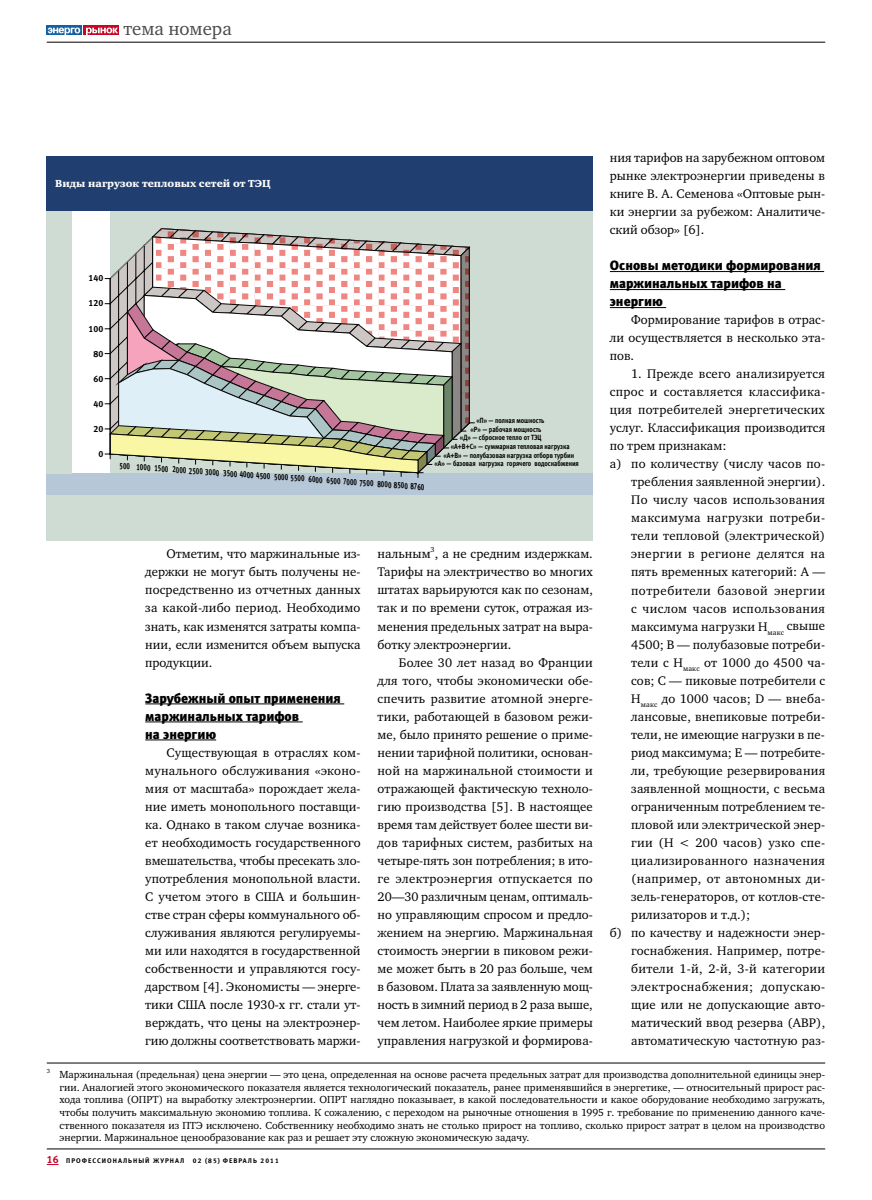
<style>
.page{position:relative;width:872px;height:1200px;background:#fff}
.page>*{position:absolute;margin:0;border:0;box-sizing:border-box;transform-origin:0 0}
.t1{font:18.75px "Charter C";color:#4b4b4b}
.t2{font:13.5px/18px "Meta Black LFC";color:#000}
.t3{font:12.75px/18px "Charter C";letter-spacing:.01em;color:#000;text-align:justify}
.t4{font:12.75px "Charter C";letter-spacing:.03em;color:#000}
.t5{font:12.75px "Charter C";letter-spacing:.035em;color:#000}
.t6{font:12.75px "Charter C";letter-spacing:.04em;color:#000}
.t7{font:10.5px/12.6px "Charter C";color:#000;text-align:justify}
.t8{font:10.5px "Charter Black C";color:#fff}
.t9{font:9px "Meta Bold LFC";color:#000;scale:.7 1}
.t10{font:9px "Meta Bold LFC";color:#000}
.t11{font:7.5px "Meta Bold LFC";color:#000;scale:.84 1}
.t12{font:7.35px "Charter C";color:#000}
.t13{font:6.75px "Meta Bold LFC";letter-spacing:.15em;color:#000}
.t14{font:6.15px "Charter C";color:#000}
.s1{font-size:10.5px;color:#c50625}
</style>
<div class="page">
<svg style="left:47px;top:26px;width:35px;height:9px"></svg>
<svg style="left:84px;top:26px;width:35px;height:9px"></svg>
<svg style="left:48px;top:28px;width:70px;height:7px"></svg>
<hr style="left:47px;top:42px;width:778px;height:1px;background:#000">
<hr style="left:47px;top:1148px;width:778px;height:1px;background:#000">
<div style="left:110px;top:210px;width:483px;height:264px;background:#cfdcd3"></div>
<hr style="left:145px;top:703px;width:199px;height:1px;background:#000">
<hr style="left:145px;top:721px;width:158px;height:1px;background:#000">
<hr style="left:145px;top:739px;width:71px;height:1px;background:#000">
<hr style="left:610px;top:271px;width:214px;height:1px;background:#000">
<hr style="left:610px;top:289px;width:175px;height:1px;background:#000">
<hr style="left:610px;top:307px;width:56px;height:1px;background:#000">
<hr style="left:47px;top:1062px;width:778px;height:1px;background:#000">
<div style="left:47px;top:473px;width:546px;height:41px;background:#b6c7d8"></div>
<div style="left:47px;top:210px;width:25px;height:264px;background:#cfdcd3"></div>
<div style="left:47px;top:494px;width:546px;height:46px;background:#cfdcd3"></div>
<svg style="left:105px;top:228px;width:370px;height:249px"></svg>
<div style="left:47px;top:156px;width:546px;height:54px;background:#203e6f"></div>
<h1 class="t1" style="left:123px;top:18px;width:110px">тема номера</h1>
<p class="t8" style="left:55px;top:177px;width:217px">Виды нагрузок тепловых сетей от ТЭЦ</p>
<p class="t10" style="left:88px;top:273px;width:16px">140</p>
<p class="t10" style="left:88px;top:298px;width:16px">120</p>
<p class="t10" style="left:88px;top:323px;width:16px">100</p>
<p class="t10" style="left:93px;top:348px;width:11px">80</p>
<p class="t10" style="left:93px;top:373px;width:11px">60</p>
<p class="t10" style="left:93px;top:398px;width:11px">40</p>
<p class="t10" style="left:93px;top:423px;width:11px">20</p>
<p class="t10" style="left:98px;top:449px;width:6px">0</p>
<p class="t9" style="left:120px;top:460px;width:438px;rotate:4deg">500 1000 1500 2000 2500 3000 3500 4000 4500 5000 5500 6000 6500 7000 7500 8000 8500 8760</p>
<p class="t11" style="left:476px;top:416px;width:82px">«П» — полная мошность</p>
<p class="t11" style="left:470px;top:424px;width:86px">«Р» — рабочая мощность</p>
<p class="t11" style="left:460px;top:433px;width:99px">«Д» — сбросное тепло от ТЭЦ</p>
<p class="t11" style="left:451px;top:442px;width:143px">«А+В+С» — суммарная тепловая нагрузка</p>
<p class="t11" style="left:443px;top:450px;width:157px">«А+В» — полубазовая нагрузка отборв турбин</p>
<p class="t11" style="left:434px;top:459px;width:173px">«А» — базовая нагрузка горячего водоснабжения</p>
<p class="t3" style="left:145px;top:545px;width:217px;text-indent:21px">Отметим, что маржинальные из&shy;держки не могут быть получены не&shy;посредственно из отчетных данных за какой-либо период. Необходимо знать, как изменятся затраты компа&shy;нии, если изменится объем выпуска продукции.</p>
<p class="t2" style="left:145px;top:688px;width:197px">Зарубежный опыт применения маржинальных тарифов<br>на энергию</p>
<p class="t3" style="left:145px;top:743px;width:217px;text-indent:21px">Существующая в отраслях ком&shy;мунального обслуживания «эконо&shy;мия от масштаба» порождает жела&shy;ние иметь монопольного поставщи&shy;ка. Однако в таком случае возника&shy;ет необходимость государственного вмешательства, чтобы пресекать зло&shy;употребления монопольной власти.<br>С учетом этого в США и большин&shy;стве стран сферы коммунального об&shy;служивания являются регулируемы&shy;ми или находятся в государственной собственности и управляются госу&shy;дарством [4]. Экономисты — энерге&shy;тики США после 1930-х гг. стали ут&shy;верждать, что цены на электроэнер&shy;гию должны соответствовать маржи-</p>
<p class="t12" style="left:430px;top:545px;width:6px">3</p>
<p class="t3" style="left:377px;top:563px;width:217px">Тарифы на электричество во многих штатах варьируются как по сезонам, так и по времени суток, отражая из&shy;менения предельных затрат на выра&shy;ботку электроэнергии.</p>
<p class="t3" style="left:377px;top:653px;width:217px;text-indent:21px">Более 30 лет назад во Франции для того, чтобы экономически обе&shy;спечить развитие атомной энерге&shy;тики, работающей в базовом режи&shy;ме, было принято решение о приме&shy;нении тарифной политики, основан&shy;ной на маржинальной стоимости и отражающей фактическую техноло&shy;гию производства [5]. В настоящее время там действует более шести ви&shy;дов тарифных систем, разбитых на четыре-пять зон потребления; в ито&shy;ге электроэнергия отпускается по 20—30 различным ценам, оптималь&shy;но управляющим спросом и предло&shy;жением на энергию. Маржинальная стоимость энергии в пиковом режи&shy;ме может быть в 20 раз больше, чем в базовом. Плата за заявленную мощ&shy;ность в зимний период в 2 раза выше, чем летом. Наиболее яркие примеры управления нагрузкой и формирова-</p>
<p class="t3" style="left:377px;top:545px;width:217px">нальным , а не средним издержкам.</p>
<p class="t3" style="left:610px;top:149px;width:217px">ния тарифов на зарубежном оптовом рынке электроэнергии приведены в книге В. А. Семенова «Оптовые рын&shy;ки энергии за рубежом: Аналитиче&shy;ский обзор» [6].</p>
<p class="t2" style="left:610px;top:256px;width:212px">Основы методики формирования маржинальных тарифов на энергию</p>
<p class="t3" style="left:610px;top:311px;width:217px;text-indent:21px">Формирование тарифов в отрас&shy;ли осуществляется в несколько эта&shy;пов.</p>
<p class="t3" style="left:631px;top:365px;width:195px">1. Прежде всего анализируется</p>
<p class="t3" style="left:610px;top:383px;width:217px">спрос и составляется классифика-</p>
<p class="t3" style="left:610px;top:401px;width:217px">ция потребителей энергетических</p>
<p class="t3" style="left:610px;top:419px;width:217px">услуг. Классификация производится</p>
<p class="t3" style="left:610px;top:437px;width:118px">по трем признакам:</p>
<p class="t3" style="left:610px;top:455px;width:217px">а) по количеству (числу часов по-</p>
<p class="t3" style="left:631px;top:473px;width:196px">требления заявленной энергии).</p>
<p class="t4" style="left:631px;top:493px;width:195px">По числу часов использования</p>
<p class="t5" style="left:631px;top:511px;width:195px">максимума нагрузки потреби-</p>
<p class="t3" style="left:631px;top:527px;width:196px">тели тепловой (электрической)</p>
<p class="t5" style="left:631px;top:547px;width:195px">энергии в регионе делятся на</p>
<p class="t3" style="left:631px;top:563px;width:195px">пять временных категорий: А —</p>
<p class="t5" style="left:631px;top:583px;width:195px">потребители базовой энергии</p>
<p class="t4" style="left:631px;top:601px;width:195px">с числом часов использования</p>
<p class="t3" style="left:631px;top:617px;width:195px">максимума нагрузки Н<sub>макс</sub> свыше</p>
<p class="t3" style="left:631px;top:635px;width:195px">4500; В — полубазовые потреби-</p>
<p class="t3" style="left:631px;top:653px;width:195px">тели с Н<sub>макс</sub> от 1000 до 4500 ча-</p>
<p class="t3" style="left:631px;top:671px;width:195px">сов; С — пиковые потребители с</p>
<p class="t3" style="left:631px;top:689px;width:195px">Н<sub>макс</sub> до 1000 часов; D — внеба-</p>
<p class="t3" style="left:631px;top:707px;width:195px">лансовые, внепиковые потреби-</p>
<p class="t3" style="left:631px;top:725px;width:195px">тели, не имеющие нагрузки в пе-</p>
<p class="t3" style="left:631px;top:743px;width:195px">риод максимума; Е — потребите-</p>
<p class="t3" style="left:631px;top:761px;width:195px">ли, требующие резервирования</p>
<p class="t3" style="left:631px;top:779px;width:195px">заявленной мощности, с весьма</p>
<p class="t3" style="left:631px;top:797px;width:196px">ограниченным потреблением те-</p>
<p class="t3" style="left:631px;top:815px;width:195px">пловой или электрической энер-</p>
<p class="t4" style="left:631px;top:835px;width:195px">гии (Н &lt; 200 часов) узко спе-</p>
<p class="t4" style="left:631px;top:853px;width:195px">циализированного назначения</p>
<p class="t3" style="left:631px;top:869px;width:196px">(например, от автономных ди-</p>
<p class="t3" style="left:631px;top:887px;width:195px">зель-генераторов, от котлов-сте-</p>
<p class="t3" style="left:631px;top:905px;width:121px">рилизаторов и т.д.);</p>
<p class="t3" style="left:610px;top:923px;width:217px">б) по качеству и надежности энер-</p>
<p class="t3" style="left:631px;top:941px;width:195px">госнабжения. Например, потре-</p>
<p class="t3" style="left:631px;top:959px;width:195px">бители 1-й, 2-й, 3-й категории</p>
<p class="t6" style="left:631px;top:979px;width:195px">электроснабжения; допускаю-</p>
<p class="t3" style="left:631px;top:995px;width:195px">щие или не допускающие авто-</p>
<p class="t3" style="left:631px;top:1013px;width:196px">матический ввод резерва (АВР),</p>
<p class="t3" style="left:631px;top:1031px;width:195px">автоматическую частотную раз-</p>
<p class="t14" style="left:47px;top:1067px;width:5px">3</p>
<p class="t7" style="left:60px;top:1068px;width:767px">Маржинальная (предельная) цена энергии — это цена, определенная на основе расчета предельных затрат для производства дополнительной единицы энер&shy;гии. Аналогией этого экономического показателя является технологический показатель, ранее применявшийся в энергетике, — относительный прирост рас&shy;хода топлива (ОПРТ) на выработку электроэнергии. ОПРТ наглядно показывает, в какой последовательности и какое оборудование необходимо загружать, чтобы получить максимальную экономию топлива. К сожалению, с переходом на рыночные отношения в 1995 г. требование по применению данного каче&shy;ственного показателя из ПТЭ исключено. Собственнику необходимо знать не столько прирост на топливо, сколько прирост затрат в целом на производство энергии. Маржинальное ценообразование как раз и решает эту сложную экономическую задачу.</p>
<p class="t13" style="left:47px;top:1156px;width:139px"><span class="s1">16</span> ПРОФЕССИОНАЛЬНЫЙ ЖУРНАЛ</p>
<p class="t13" style="left:193px;top:1156px;width:87px">02 (85) ФЕВРАЛЬ 2011</p>
</div>
